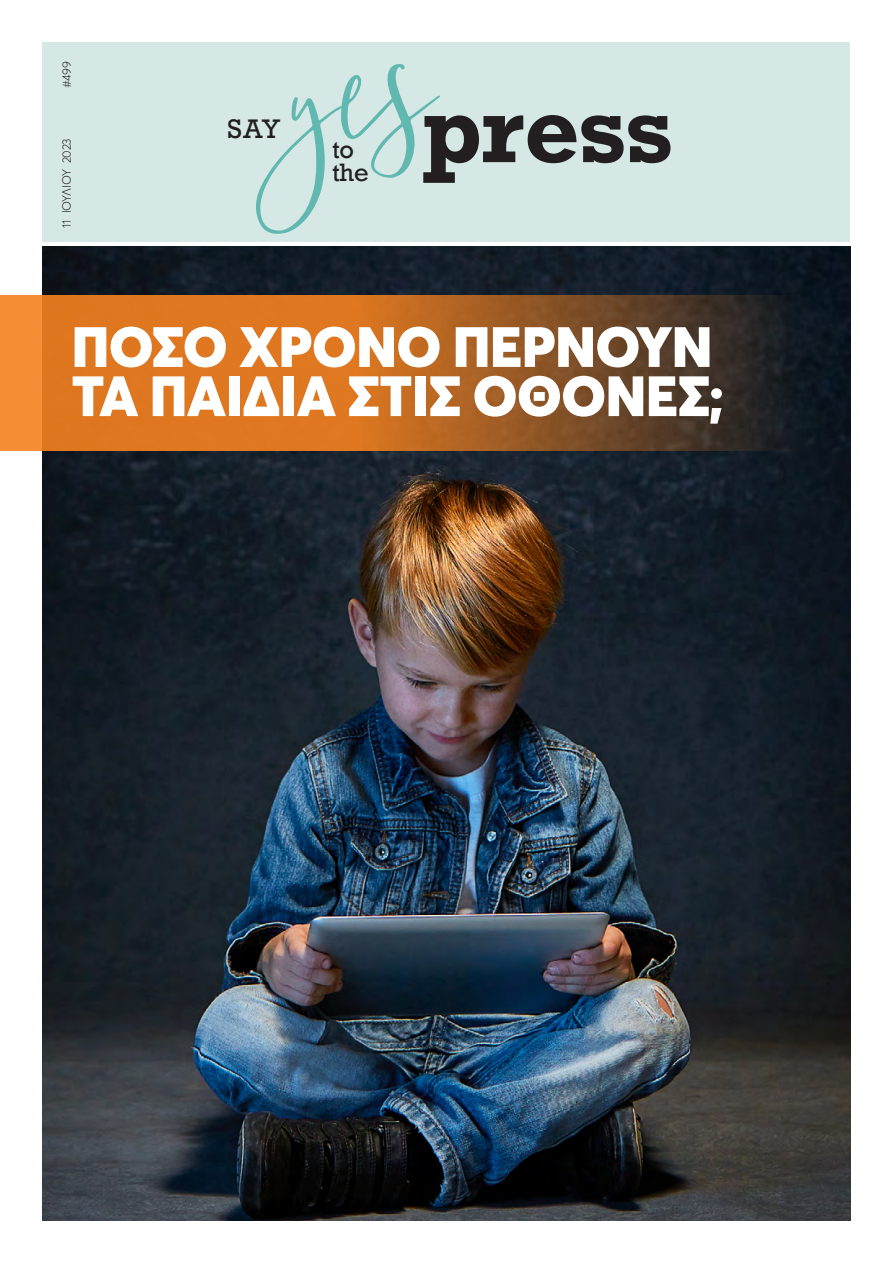
<style>
.page{position:relative;width:893px;height:1263px;background:#fff}
.page>*{position:absolute;margin:0;border:0;box-sizing:border-box;transform-origin:0 0}
.t1{font:700 89.7px "Rockwell";letter-spacing:-.005em;color:#231f20}
.t2{font:900 55.95px/49.2px "Averta";letter-spacing:-.005em;color:#fff}
.t3{font:25.2px "Rockwell";color:#231f20}
.t4{font:23.7px/23px "Rockwell";color:#231f20}
.t5{font:300 12px "Averta";letter-spacing:-.025em;color:#231f20}
</style>
<div class="page">
<div style="left:43px;top:43px;width:807px;height:199px;background:#d6e8e6"></div>
<svg style="left:256px;top:64px;width:184px;height:170px"></svg>
<img style="left:43px;top:247px;width:807px;height:973px">
<svg style="left:0;top:295px;width:801px;height:156px;background:#a86023"></svg>
<p class="t5" style="left:59px;top:88px;width:29px;rotate:-90deg">#499</p>
<p class="t5" style="left:59px;top:227px;width:91px;rotate:-90deg">11 ΙΟΥΛΙΟΥ 2023</p>
<p class="t3" style="left:228px;top:113px;width:55px">SAY</p>
<p class="t4" style="left:332px;top:138px;width:38px">to the</p>
<h1 class="t1" style="left:422px;top:71px;width:252px">press</h1>
<p class="t2" style="left:72px;top:322px;width:654px">ΠΌΣΟ ΧΡΌΝΟ ΠΕΡΝΟΎΝ<br>ΤΑ ΠΑΙΔΙΆ ΣΤΙΣ ΟΘΌΝΕΣ;</p>
</div>
